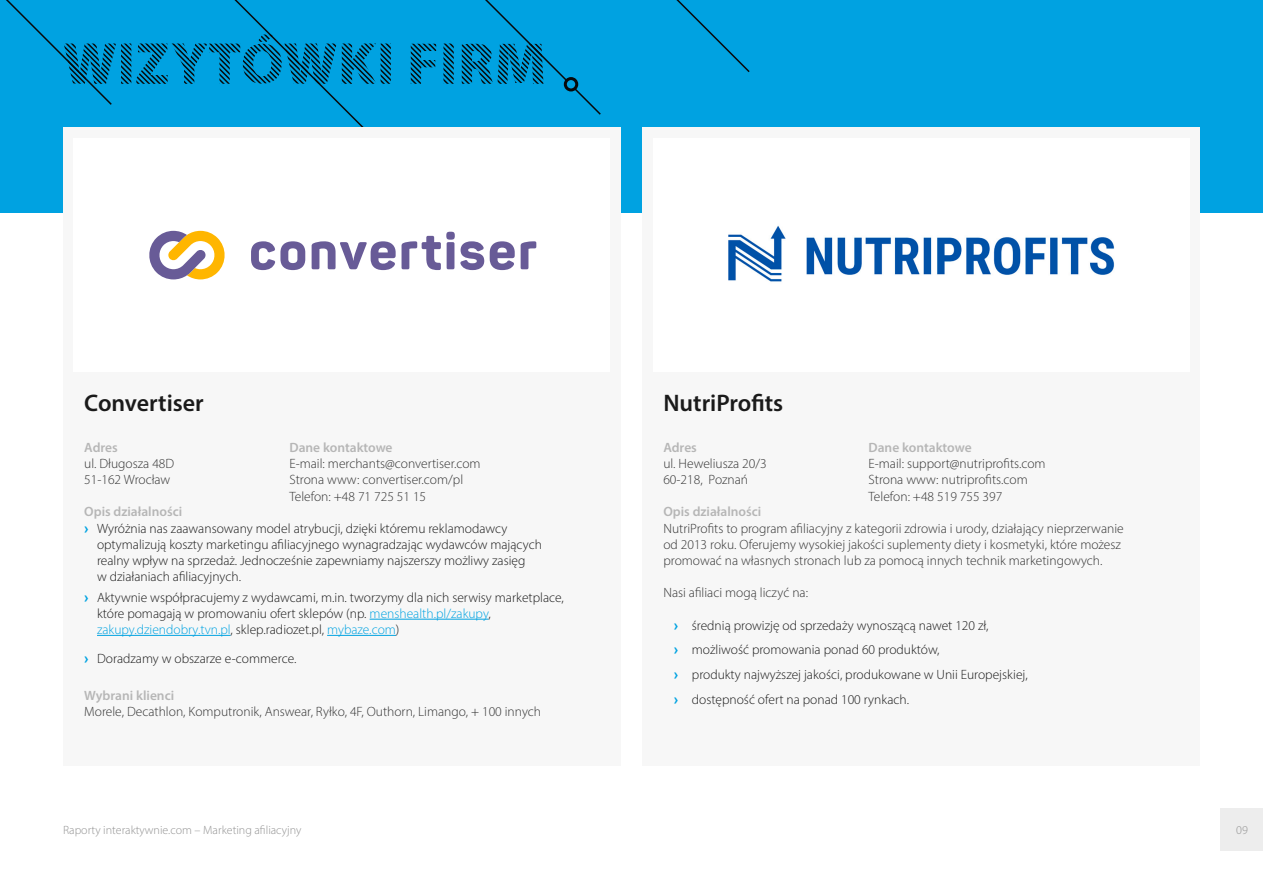
<style>
.page{position:relative;width:1263px;height:893px;background:#fff}
.page>*{position:absolute;margin:0;border:0;box-sizing:border-box;transform-origin:0 0}
.t1{font:600 24px "Myriad Pro";color:#1a1a1a}
.t2{font:300 13.5px/24.8px "Myriad Pro";color:#1a1a1a}
.t3{font:300 13.5px/16.2px "Myriad Pro";color:#333}
.t4{font:600 13.5px "Myriad Pro";color:#b6b6b6}
.t5{font:300 12px "Myriad Pro";color:#929292}
.s1{font-family:"Arial";font-weight:700;color:#00a2e1}
.s2{color:#00a2e1}
</style>
<div class="page">
<div style="left:0;top:0;width:1263px;height:213px;background:#00a2e1"></div>
<svg style="left:63px;top:106px;width:329px;height:22px"></svg>
<svg style="left:676px;top:0;width:74px;height:73px"></svg>
<svg style="left:574px;top:87px;width:27px;height:28px"></svg>
<svg style="left:6px;top:0;width:537px;height:106px"></svg>
<div style="left:564px;top:77px;width:14px;height:14px;border:3px solid #08090a;border-radius:50%"></div>
<div style="left:63px;top:128px;width:558px;height:638px;background:#f7f7f7"></div>
<div style="left:642px;top:128px;width:558px;height:638px;background:#f7f7f7"></div>
<div style="left:1220px;top:809px;width:43px;height:42px;background:#ededed"></div>
<div style="left:653px;top:138px;width:536px;height:234px;background:#fff"></div>
<img style="left:728px;top:225px;width:387px;height:57px">
<div style="left:74px;top:138px;width:536px;height:234px;background:#fff"></div>
<svg style="left:251px;top:232px;width:285px;height:38px"></svg>
<svg style="left:149px;top:231px;width:76px;height:48px"></svg>
<hr style="left:370px;top:619px;width:118px;height:1px;background:#00a2e1">
<hr style="left:97px;top:635px;width:134px;height:1px;background:#00a2e1">
<hr style="left:327px;top:635px;width:69px;height:1px;background:#00a2e1">
<h1 class="t1" style="left:84px;top:388px;width:121px">Convertiser</h1>
<p class="t4" style="left:84px;top:438px;width:35px">Adres</p>
<p class="t3" style="left:84px;top:455px;width:91px">ul. Długosza 48D<br>51-162 Wrocław</p>
<p class="t4" style="left:84px;top:503px;width:99px">Opis działalności</p>
<p class="t2" style="left:84px;top:516px;width:425px"><span class="s1">›</span> Wyróżnia nas zaawansowany model atrybucji, dzięki któremu reklamodawcy</p>
<p class="t2" style="left:97px;top:532px;width:446px">optymalizują koszty marketingu afiliacyjnego wynagradzając wydawców mających</p>
<p class="t2" style="left:97px;top:548px;width:430px">realny wpływ na sprzedaż. Jednocześnie zapewniamy najszerszy możliwy zasięg</p>
<p class="t2" style="left:97px;top:564px;width:145px">w działaniach afiliacyjnych.</p>
<p class="t2" style="left:97px;top:589px;width:468px;line-height:16.2px;text-indent:-13px"><span class="s1">›</span> Aktywnie współpracujemy z wydawcami, m.in. tworzymy dla nich serwisy marketplace, które pomagają w promowaniu ofert sklepów (np. <span class="s2">menshealth.pl/zakupy</span>, <span class="s2">zakupy.dziendobry.tvn.pl</span>, sklep.radiozet.pl, <span class="s2">mybaze.com</span>)</p>
<p class="t2" style="left:84px;top:646px;width:214px"><span class="s1">›</span> Doradzamy w obszarze e-commerce.</p>
<p class="t4" style="left:84px;top:686px;width:91px">Wybrani klienci</p>
<p class="t3" style="left:84px;top:703px;width:458px">Morele, Decathlon, Komputronik, Answear, Ryłko, 4F, Outhorn, Limango, + 100 innych</p>
<p class="t4" style="left:289px;top:439px;width:105px">Dane kontaktowe</p>
<p class="t3" style="left:289px;top:456px;width:193px">E-mail: merchants@convertiser.com<br>Strona www: convertiser.com/pl<br>Telefon: +48 71 725 51 15</p>
<h1 class="t1" style="left:663px;top:388px;width:121px">NutriProfits</h1>
<p class="t4" style="left:663px;top:438px;width:35px">Adres</p>
<p class="t3" style="left:663px;top:455px;width:105px">ul. Heweliusza 20/3<br>60-218, Poznań</p>
<p class="t4" style="left:663px;top:503px;width:99px">Opis działalności</p>
<p class="t3" style="left:663px;top:520px;width:462px">NutriProfits to program afiliacyjny z kategorii zdrowia i urody, działający nieprzerwanie od 2013 roku. Oferujemy wysokiej jakości suplementy diety i kosmetyki, które możesz promować na własnych stronach lub za pomocą innych technik marketingowych.</p>
<p class="t3" style="left:663px;top:585px;width:146px">Nasi afiliaci mogą liczyć na:</p>
<p class="t2" style="left:674px;top:613px;width:355px"><span class="s1">›</span> średnią prowizję od sprzedaży wynoszącą nawet 120 zł,<br><span class="s1">›</span> możliwość promowania ponad 60 produktów,<br><span class="s1">›</span> produkty najwyższej jakości, produkowane w Unii Europejskiej, <span class="s1">›</span> dostępność ofert na ponad 100 rynkach.</p>
<p class="t4" style="left:868px;top:439px;width:105px">Dane kontaktowe</p>
<p class="t3" style="left:868px;top:456px;width:179px">E-mail: support@nutriprofits.com<br>Strona www: nutriprofits.com<br>Telefon: +48 519 755 397</p>
<p class="t5" style="left:63px;top:823px;width:240px">Raporty interaktywnie.com – Marketing afiliacyjny</p>
<p class="t5" style="left:1236px;top:823px;width:13px">09</p>
</div>
